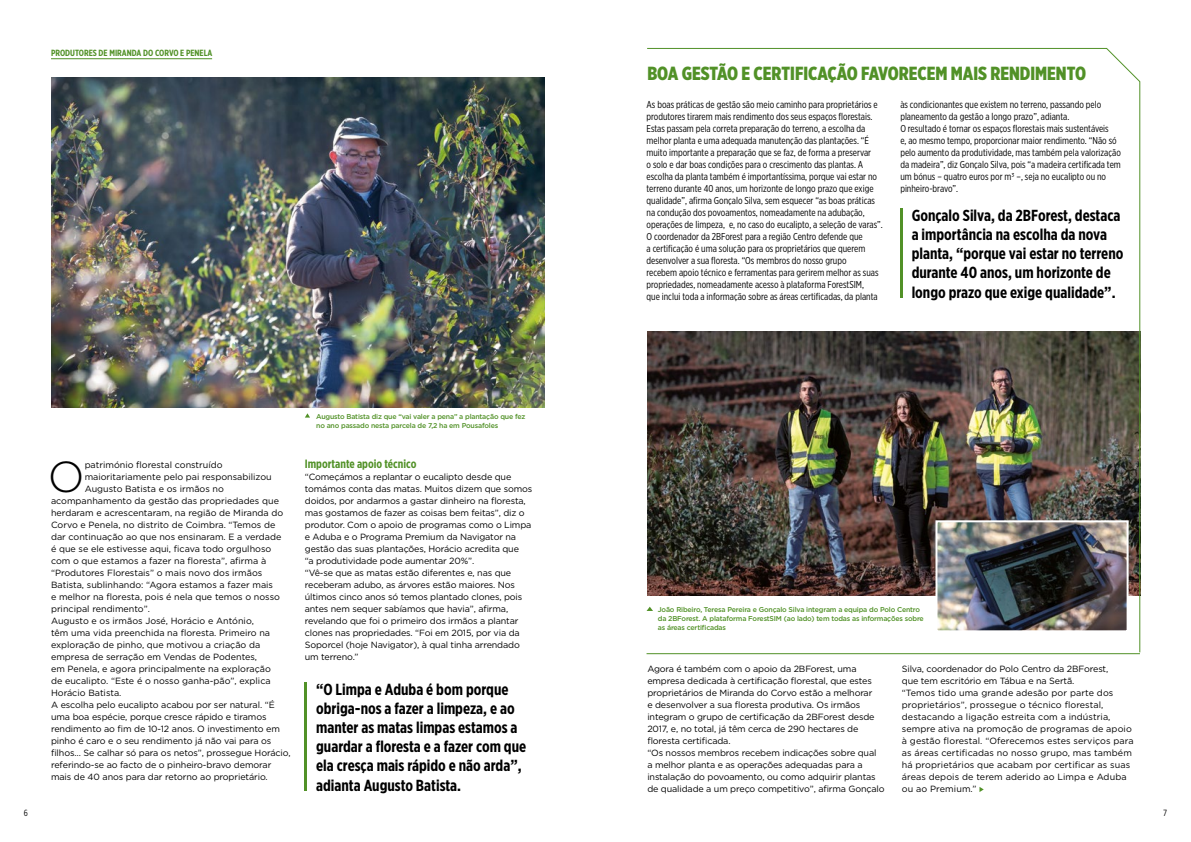
<style>
.page{position:relative;width:1191px;height:842px;background:#fff}
.page>*{position:absolute;margin:0;border:0;box-sizing:border-box;transform-origin:0 0}
.t1{font:300 43.3px "Gotham";color:#000}
.t2{font:900 19px "Gotham X Narrow";color:#519127}
.t3{font:700 16px/19.2px "Gotham X Narrow";color:#000}
.t4{font:700 12px "Gotham X Narrow";color:#519127}
.t5{font:10px/12px "Gotham X Narrow";color:#000}
.t6{font:9px/12px "Gotham";letter-spacing:-.015em;color:#000}
.t7{font:9px/12px "Gotham";letter-spacing:.01em;color:#000}
.t8{font:700 9px "Gotham X Narrow";color:#519127}
.t9{font:9px "Gotham X Narrow";color:#000}
.t10{font:500 7px/9px "Gotham";letter-spacing:-.025em;color:#519127}
</style>
<div class="page">
<hr style="left:51px;top:58px;width:161px;height:1px;background:#519127">
<img style="left:51px;top:78px;width:493px;height:329px">
<hr style="left:305px;top:682px;width:2px;height:109px;background:#519127">
<svg style="left:305px;top:413px;width:5px;height:5px"></svg>
<svg style="left:979px;top:787px;width:4px;height:5px"></svg>
<hr style="left:646px;top:653px;width:494px;height:1px;background:#519127">
<img style="left:647px;top:48px;width:493px;height:605px">
<svg style="left:646px;top:607px;width:7px;height:4px"></svg>
<p class="t8" style="left:51px;top:48px;width:163px">PRODUTORES DE MIRANDA DO CORVO E PENELA</p>
<h1 class="t1" style="left:48px;top:449px;width:38px">O</h1>
<p class="t6" style="left:85px;top:459px;width:139px">património florestal construído</p>
<p class="t6" style="left:85px;top:471px;width:189px">maioritariamente pelo pai responsabilizou</p>
<p class="t6" style="left:85px;top:483px;width:141px">Augusto Batista e os irmãos no</p>
<p class="t6" style="left:51px;top:495px;width:229px">acompanhamento da gestão das propriedades que</p>
<p class="t6" style="left:51px;top:507px;width:234px">herdaram e acrescentaram, na região de Miranda do</p>
<p class="t6" style="left:51px;top:519px;width:226px">Corvo e Penela, no distrito de Coimbra. “Temos de</p>
<p class="t6" style="left:51px;top:531px;width:232px">dar continuação ao que nos ensinaram. E a verdade</p>
<p class="t6" style="left:51px;top:543px;width:222px">é que se ele estivesse aqui, ficava todo orgulhoso</p>
<p class="t6" style="left:51px;top:555px;width:217px">com o que estamos a fazer na floresta”, afirma à</p>
<p class="t6" style="left:51px;top:567px;width:213px">“Produtores Florestais” o mais novo dos irmãos</p>
<p class="t6" style="left:51px;top:579px;width:223px">Batista, sublinhando: “Agora estamos a fazer mais</p>
<p class="t6" style="left:51px;top:591px;width:230px">e melhor na floresta, pois é nela que temos o nosso</p>
<p class="t6" style="left:51px;top:603px;width:100px">principal rendimento”.</p>
<p class="t6" style="left:51px;top:615px;width:204px">Augusto e os irmãos José, Horácio e António,</p>
<p class="t6" style="left:51px;top:627px;width:221px">têm uma vida preenchida na floresta. Primeiro na</p>
<p class="t6" style="left:51px;top:639px;width:211px">exploração de pinho, que motivou a criação da</p>
<p class="t6" style="left:51px;top:651px;width:208px">empresa de serração em Vendas de Podentes,</p>
<p class="t6" style="left:51px;top:663px;width:221px">em Penela, e agora principalmente na exploração</p>
<p class="t6" style="left:51px;top:675px;width:221px">de eucalipto. “Este é o nosso ganha-pão”, explica</p>
<p class="t6" style="left:51px;top:687px;width:72px">Horácio Batista.</p>
<p class="t6" style="left:51px;top:699px;width:225px">A escolha pelo eucalipto acabou por ser natural. “É</p>
<p class="t6" style="left:51px;top:711px;width:217px">uma boa espécie, porque cresce rápido e tiramos</p>
<p class="t6" style="left:51px;top:723px;width:230px">rendimento ao fim de 10-12 anos. O investimento em</p>
<p class="t6" style="left:51px;top:735px;width:222px">pinho é caro e o seu rendimento já não vai para os</p>
<p class="t6" style="left:51px;top:747px;width:241px">filhos… Se calhar só para os netos”, prossegue Horácio,</p>
<p class="t6" style="left:51px;top:759px;width:222px">referindo-se ao facto de o pinheiro-bravo demorar</p>
<p class="t6" style="left:51px;top:771px;width:218px">mais de 40 anos para dar retorno ao proprietário.</p>
<p class="t10" style="left:316px;top:412px;width:211px">Augusto Batista diz que “vai valer a pena” a plantação que fez no ano passado nesta parcela de 7,2 ha em Pousafoles</p>
<h3 class="t4" style="left:305px;top:456px;width:113px">Importante apoio técnico</h3>
<p class="t6" style="left:305px;top:471px;width:229px">“Começámos a replantar o eucalipto desde que tomámos conta das matas. Muitos dizem que somos doidos, por andarmos a gastar dinheiro na floresta, mas gostamos de fazer as coisas bem feitas”, diz o produtor. Com o apoio de programas como o Limpa e Aduba e o Programa Premium da Navigator na gestão das suas plantações, Horácio acredita que<br>“a produtividade pode aumentar 20%”.<br>“Vê-se que as matas estão diferentes e, nas que receberam adubo, as árvores estão maiores. Nos últimos cinco anos só temos plantado clones, pois antes nem sequer sabíamos que havia”, afirma, revelando que foi o primeiro dos irmãos a plantar clones nas propriedades. “Foi em 2015, por via da Soporcel (hoje Navigator), à qual tinha arrendado um terreno.”</p>
<h3 class="t3" style="left:316px;top:679px;width:211px">“O Limpa e Aduba é bom porque obriga-nos a fazer a limpeza, e ao manter as matas limpas estamos a guardar a floresta e a fazer com que ela cresça mais rápido e não arda”, adianta Augusto Batista.</h3>
<h2 class="t2" style="left:647px;top:62px;width:440px">BOA GESTÃO E CERTIFICAÇÃO FAVORECEM MAIS RENDIMENTO</h2>
<p class="t5" style="left:900px;top:98px;width:222px">às condicionantes que existem no terreno, passando pelo planeamento da gestão a longo prazo”, adianta.<br>O resultado é tornar os espaços florestais mais sustentáveis<br>e, ao mesmo tempo, proporcionar maior rendimento. “Não só pelo aumento da produtividade, mas também pela valorização da madeira”, diz Gonçalo Silva, pois “a madeira certificada tem um bónus – quatro euros por m3 –, seja no eucalipto ou no pinheiro-bravo”.</p>
<p class="t5" style="left:646px;top:98px;width:238px">As boas práticas de gestão são meio caminho para proprietários e produtores tirarem mais rendimento dos seus espaços florestais.<br>Estas passam pela correta preparação do terreno, a escolha da melhor planta e uma adequada manutenção das plantações. “É muito importante a preparação que se faz, de forma a preservar<br>o solo e dar boas condições para o crescimento das plantas. A escolha da planta também é importantíssima, porque vai estar no terreno durante 40 anos, um horizonte de longo prazo que exige qualidade”, afirma Gonçalo Silva, sem esquecer “as boas práticas na condução dos povoamentos, nomeadamente na adubação, operações de limpeza, e, no caso do eucalipto, a seleção de varas”.<br>O coordenador da 2BForest para a região Centro defende que<br>a certificação é uma solução para os proprietários que querem desenvolver a sua floresta. “Os membros do nosso grupo<br>recebem apoio técnico e ferramentas para gerirem melhor as suas propriedades, nomeadamente acesso à plataforma ForestSIM,<br>que inclui toda a informação sobre as áreas certificadas, da planta</p>
<h3 class="t3" style="left:911px;top:205px;width:213px">Gonçalo Silva, da 2BForest, destaca a importância na escolha da nova planta, “porque vai estar no terreno durante 40 anos, um horizonte de longo prazo que exige qualidade”.</h3>
<p class="t10" style="left:658px;top:605px;width:267px">João Ribeiro, Teresa Pereira e Gonçalo Silva integram a equipa do Polo Centro da 2BForest. A plataforma ForestSIM (ao lado) tem todas as informações sobre as áreas certificadas</p>
<p class="t6" style="left:647px;top:663px;width:239px">Agora é também com o apoio da 2BForest, uma empresa dedicada à certificação florestal, que estes proprietários de Miranda do Corvo estão a melhorar<br>e desenvolver a sua floresta produtiva. Os irmãos integram o grupo de certificação da 2BForest desde 2017, e, no total, já têm cerca de 290 hectares de floresta certificada.<br>“Os nossos membros recebem indicações sobre qual<br>a melhor planta e as operações adequadas para a instalação do povoamento, ou como adquirir plantas de qualidade a um preço competitivo”, afirma Gonçalo</p>
<p class="t7" style="left:902px;top:663px;width:233px">Silva, coordenador do Polo Centro da 2BForest,<br>que tem escritório em Tábua e na Sertã.<br>“Temos tido uma grande adesão por parte dos proprietários”, prossegue o técnico florestal, destacando a ligação estreita com a indústria, sempre ativa na promoção de programas de apoio à gestão florestal. “Oferecemos estes serviços para as áreas certificadas no nosso grupo, mas também há proprietários que acabam por certificar as suas áreas depois de terem aderido ao Limpa e Aduba ou ao Premium.”</p>
<p class="t9" style="left:24px;top:807px;width:6px">6</p>
<p class="t9" style="left:1163px;top:807px;width:6px">7</p>
</div>
